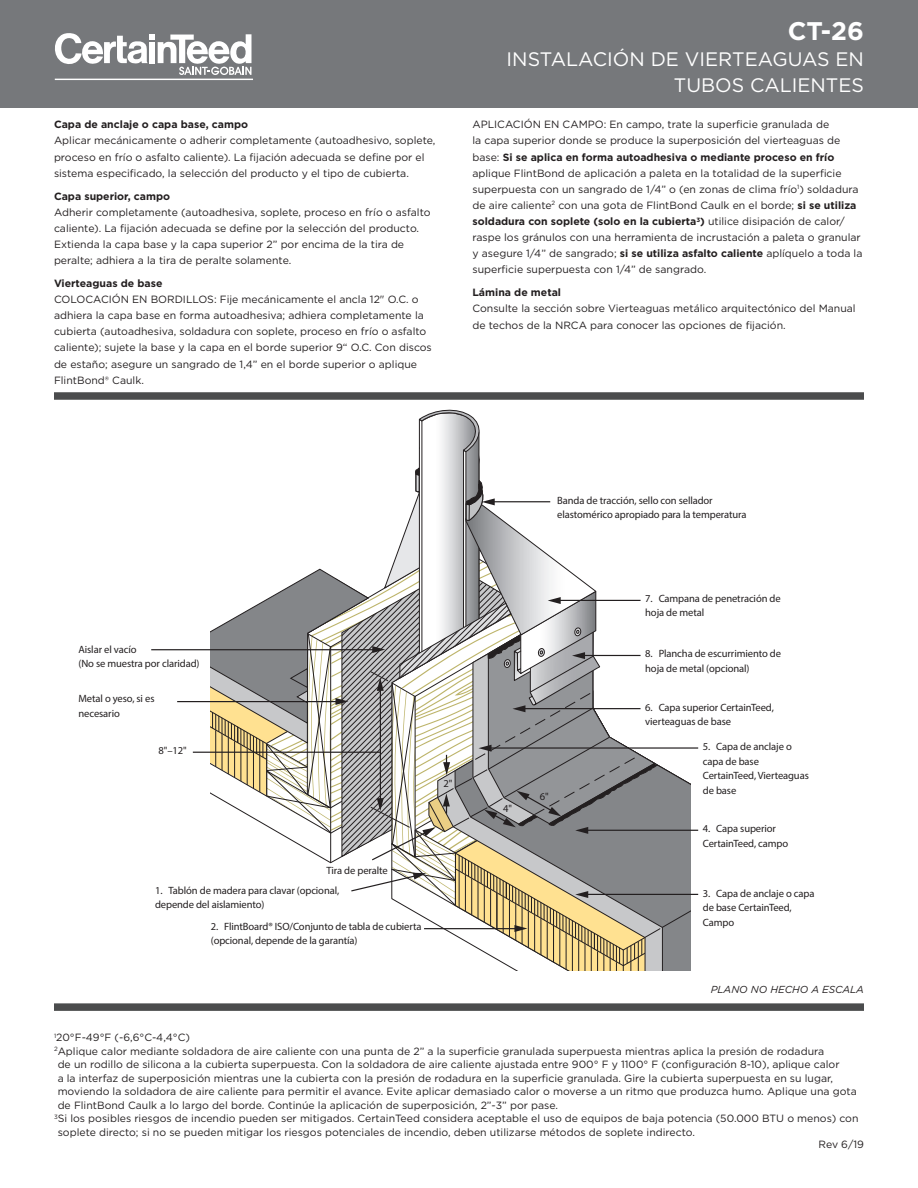
<style>
.page{position:relative;width:918px;height:1188px;background:#fff}
.page>*{position:absolute;margin:0;border:0;box-sizing:border-box;transform-origin:0 0}
.t1{font:700 25.5px "Gotham";color:#fff}
.t2{font:19.5px/26.2px "Gotham";color:#fff;text-align:right}
.t3{font:10.5px/16.2px "Gotham";color:#231f20}
.t4{font:condensed 10.5px/14.4px "Helvetica LT Std";letter-spacing:-.01em;color:#231f20}
.t5{font:italic 10.2px "Gotham";color:#231f20}
.s1{font-weight:700}
</style>
<div class="page">
<svg style="left:151px;top:409px;width:548px;height:562px"></svg>
<div style="left:0;top:0;width:918px;height:108px;background:#76787b"></div>
<svg style="left:55px;top:33px;width:197px;height:42px"></svg>
<hr style="left:55px;top:79px;width:198px;height:1px;background:#fff">
<div style="left:54px;top:392px;width:810px;height:8px;background:#4b4c4d"></div>
<div style="left:54px;top:1003px;width:810px;height:8px;background:#4b4c4d"></div>
<p class="t3" style="left:54px;top:116px;width:383px"><span class="s1">Capa de anclaje o capa base, campo<br></span>Aplicar mecánicamente o adherir completamente (autoadhesivo, soplete, proceso en frío o asfalto caliente). La fijación adecuada se define por el sistema especificado, la selección del producto y el tipo de cubierta.</p>
<p class="t3" style="left:54px;top:187px;width:378px"><span class="s1">Capa superior, campo<br></span>Adherir completamente (autoadhesiva, soplete, proceso en frío o asfalto caliente). La fijación adecuada se define por la selección del producto.<br>Extienda la capa base y la capa superior 2” por encima de la tira de peralte; adhiera a la tira de peralte solamente.</p>
<p class="t3" style="left:54px;top:275px;width:379px"><span class="s1">Vierteaguas de base<br></span>COLOCACIÓN EN BORDILLOS: Fije mecánicamente el ancla 12" O.C. o adhiera la capa base en forma autoadhesiva; adhiera completamente la cubierta (autoadhesiva, soldadura con soplete, proceso en frío o asfalto caliente); sujete la base y la capa en el borde superior 9“ O.C. Con discos de estaño; asegure un sangrado de 1,4” en el borde superior o aplique FlintBond® Caulk.</p>
<p class="t1" style="left:788px;top:14px;width:78px">CT-26</p>
<p class="t2" style="left:507px;top:46px;width:359px">INSTALACIÓN DE VIERTEAGUAS EN<br>TUBOS CALIENTES</p>
<p class="t3" style="left:472px;top:116px;width:391px">APLICACIÓN EN CAMPO: En campo, trate la superficie granulada de<br>la capa superior donde se produce la superposición del vierteaguas de base: <span class="s1">Si se aplica en forma autoadhesiva o mediante proceso en frío </span>aplique FlintBond de aplicación a paleta en la totalidad de la superficie superpuesta con un sangrado de 1/4” o (en zonas de clima frío<sup>1</sup>) soldadura de aire caliente<sup>2</sup> con una gota de FlintBond Caulk en el borde; <span class="s1">si se utiliza soldadura con soplete (solo en la cubierta</span><sup>3</sup><span class="s1">)</span> utilice disipación de calor/ raspe los gránulos con una herramienta de incrustación a paleta o granular y asegure 1/4” de sangrado; <span class="s1">si se utiliza asfalto caliente</span> aplíquelo a toda la superficie superpuesta con 1/4” de sangrado.</p>
<p class="t3" style="left:473px;top:284px;width:385px"><span class="s1">Lámina de metal<br></span>Consulte la sección sobre Vierteaguas metálico arquitectónico del Manual de techos de la NRCA para conocer las opciones de fijación.</p>
<p class="t4" style="left:79px;top:642px;width:123px">Aislar el vacío<br>(No se muestra por claridad)</p>
<p class="t4" style="left:79px;top:692px;width:78px">Metal o yeso, si es necesario</p>
<p class="t4" style="left:159px;top:743px;width:30px">8"–12"</p>
<p class="t4" style="left:444px;top:776px;width:10px">2"</p>
<p class="t4" style="left:327px;top:863px;width:63px">Tira de peralte</p>
<p class="t4" style="left:155px;top:883px;width:186px">1. Tablón de madera para clavar (opcional, depende del aislamiento)</p>
<p class="t4" style="left:211px;top:919px;width:212px">2. FlintBoard® ISO/Conjunto de tabla de cubierta (opcional, depende de la garantía)</p>
<p class="t4" style="left:557px;top:493px;width:191px">Banda de tracción, sello con sellador elastomérico apropiado para la temperatura</p>
<p class="t4" style="left:503px;top:802px;width:10px">4"</p>
<p class="t4" style="left:540px;top:789px;width:10px">6"</p>
<p class="t4" style="left:645px;top:591px;width:137px">7. Campana de penetración de hoja de metal</p>
<p class="t4" style="left:645px;top:647px;width:137px">8. Plancha de escurrimiento de hoja de metal (opcional)</p>
<p class="t4" style="left:645px;top:700px;width:130px">6. Capa superior CertainTeed, vierteaguas de base</p>
<p class="t4" style="left:703px;top:739px;width:108px">5. Capa de anclaje o capa de base<br>CertainTeed, Vierteaguas de base</p>
<p class="t4" style="left:703px;top:821px;width:87px">4. Capa superior<br>CertainTeed, campo</p>
<p class="t4" style="left:703px;top:886px;width:113px">3. Capa de anclaje o capa de base CertainTeed,<br>Campo</p>
<p class="t5" style="left:711px;top:983px;width:155px">PLANO NO HECHO A ESCALA</p>
<p class="t3" style="left:54px;top:1029px;width:138px"><sup>1</sup>20°F-49°F (-6,6°C-4,4°C)</p>
<p class="t3" style="left:54px;top:1043px;width:772px"><sup>2</sup>Aplique calor mediante soldadora de aire caliente con una punta de 2” a la superficie granulada superpuesta mientras aplica la presión de rodadura</p>
<p class="t3" style="left:58px;top:1056px;width:783px">de un rodillo de silicona a la cubierta superpuesta. Con la soldadora de aire caliente ajustada entre 900° F y 1100° F (configuración 8-10), aplique calor</p>
<p class="t3" style="left:58px;top:1070px;width:777px">a la interfaz de superposición mientras une la cubierta con la presión de rodadura en la superficie granulada. Gire la cubierta superpuesta en su lugar,</p>
<p class="t3" style="left:58px;top:1083px;width:801px">moviendo la soldadora de aire caliente para permitir el avance. Evite aplicar demasiado calor o moverse a un ritmo que produzca humo. Aplique una gota</p>
<p class="t3" style="left:58px;top:1097px;width:502px">de FlintBond Caulk a lo largo del borde. Continúe la aplicación de superposición, 2”-3” por pase.</p>
<p class="t3" style="left:58px;top:1112px;width:802px;line-height:13.5px;text-indent:-4px"><sup>3</sup>Si los posibles riesgos de incendio pueden ser mitigados. CertainTeed considera aceptable el uso de equipos de baja potencia (50.000 BTU o menos) con soplete directo; si no se pueden mitigar los riesgos potenciales de incendio, deben utilizarse métodos de soplete indirecto.</p>
<p class="t3" style="left:819px;top:1136px;width:47px">Rev 6/19</p>
</div>
